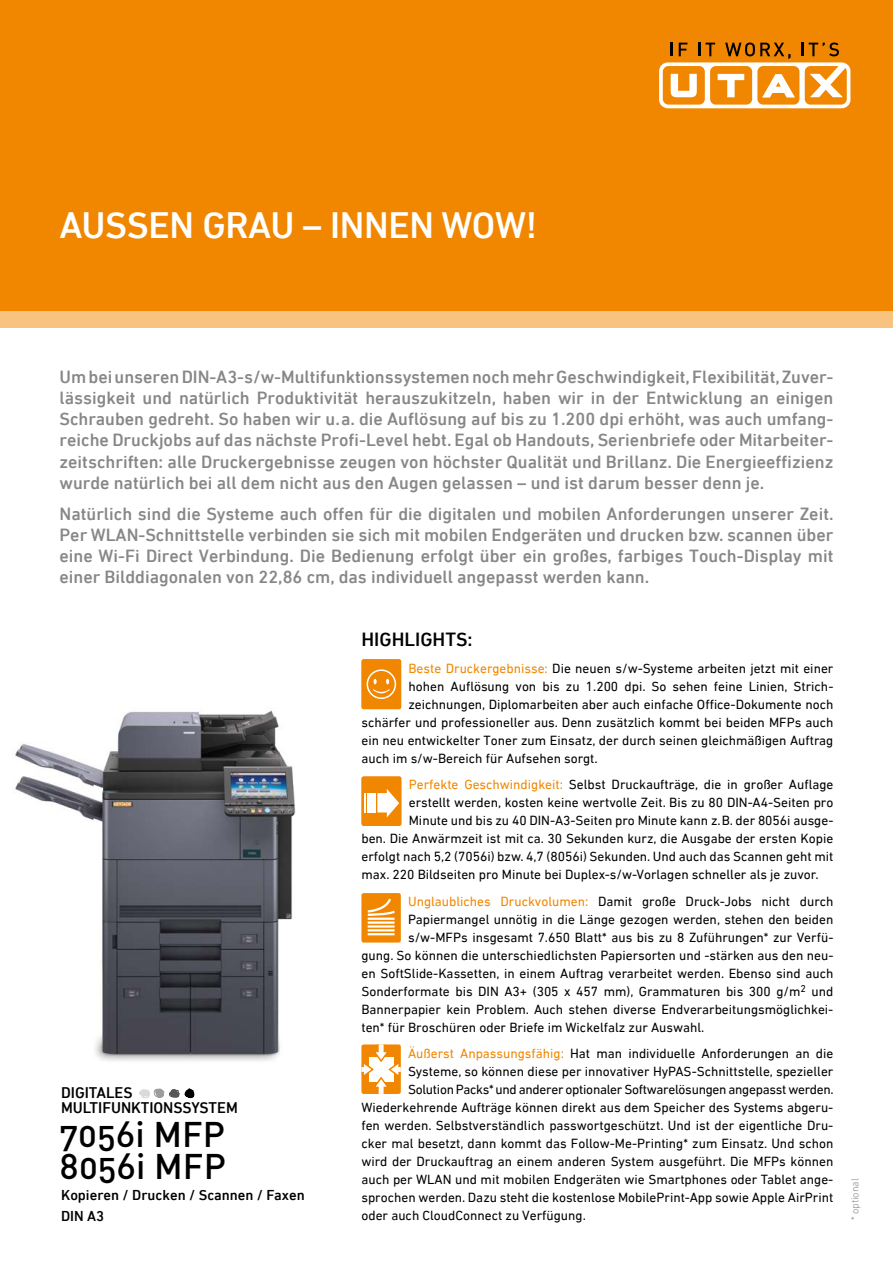
<style>
.page{position:relative;width:893px;height:1263px;background:#fff}
.page>*{position:absolute;margin:0;border:0;box-sizing:border-box;transform-origin:0 0}
.t1{font:500 37.5px "DIN Next LT Pro";letter-spacing:-.01em;color:#fff}
.t2{font:35.25px/31px "DIN Medium Alternate";letter-spacing:.005em;color:#000}
.t3{font:500 19.5px "DIN Next LT Pro";color:#000}
.t4{font:500 18px/21px "DIN Next LT Pro";color:#878787;text-align:justify}
.t5{font:500 15.75px "DIN Next LT Pro";color:#000}
.t6{font:500 14.7px/21px "DIN Next LT Pro";color:#000}
.t7{font:13.5px "DIN Next LT Pro";color:#000}
.t8{font:13.5px "DIN Next LT Pro";letter-spacing:-.02em;color:#000}
.t9{font:300 10.5px "DIN Next LT Pro";color:#878787}
.s1{color:#f18700}
</style>
<div class="page">
<div style="left:0;top:0;width:893px;height:310px;background:#f18700"></div>
<div style="left:0;top:310px;width:893px;height:17px;background:#f8c380"></div>
<div style="left:659px;top:62px;width:191px;height:46px;background:#fff;border-radius:9px"></div>
<div style="left:663px;top:66px;width:42px;height:39px;background:#f18700;border-radius:6px"></div>
<div style="left:710px;top:66px;width:42px;height:39px;background:#f18700;border-radius:6px"></div>
<div style="left:757px;top:66px;width:42px;height:39px;background:#f18700;border-radius:6px"></div>
<div style="left:805px;top:66px;width:42px;height:39px;background:#f18700;border-radius:6px"></div>
<svg style="left:671px;top:74px;width:26px;height:23px"></svg>
<svg style="left:718px;top:74px;width:26px;height:23px"></svg>
<svg style="left:810px;top:66px;width:36px;height:31px"></svg>
<svg style="left:762px;top:74px;width:33px;height:24px"></svg>
<svg style="left:671px;top:43px;width:2px;height:13px"></svg>
<svg style="left:679px;top:43px;width:8px;height:13px"></svg>
<svg style="left:699px;top:43px;width:16px;height:13px"></svg>
<svg style="left:725px;top:43px;width:65px;height:16px"></svg>
<svg style="left:802px;top:43px;width:37px;height:13px"></svg>
<svg style="left:361px;top:659px;width:40px;height:50px;background:#f2931a"></svg>
<svg style="left:139px;top:1088px;width:55px;height:10px"></svg>
<div style="left:361px;top:776px;width:41px;height:50px;background:#f7ba6e;border-radius:2px"></div>
<svg style="left:361px;top:776px;width:40px;height:50px;background:#f5ab4d"></svg>
<svg style="left:361px;top:1044px;width:40px;height:50px"></svg>
<div style="left:361px;top:893px;width:40px;height:49px;background:#f18700;border-radius:2px"></div>
<svg style="left:367px;top:898px;width:28px;height:38px"></svg>
<img style="left:15px;top:710px;width:281px;height:351px">
<h1 class="t1" style="left:60px;top:204px;width:479px">Aussen Grau – Innen Wow!</h1>
<p class="t4" style="left:60px;top:367px;width:775px">Um bei unseren DIN-A3-s/w-Multifunktionssystemen noch mehr Geschwindigkeit, Flexibilität, Zuver&shy;lässigkeit und natürlich Produktivität herauszukitzeln, haben wir in der Entwicklung an einigen Schrauben gedreht. So haben wir u.a. die Auflösung auf bis zu 1.200 dpi erhöht, was auch umfang&shy;reiche Druckjobs auf das nächste Profi-Level hebt. Egal ob Handouts, Serienbriefe oder Mitarbeiter&shy;zeitschriften: alle Druckergebnisse zeugen von höchster Qualität und Brillanz. Die Energieeffizienz wurde natürlich bei all dem nicht aus den Augen gelassen – und ist darum besser denn je.</p>
<p class="t4" style="left:60px;top:503px;width:776px">Natürlich sind die Systeme auch offen für die digitalen und mobilen Anforderungen unserer Zeit.<br>Per WLAN-Schnittstelle verbinden sie sich mit mobilen Endgeräten und drucken bzw. scannen über eine Wi-Fi Direct Verbindung. Die Bedienung erfolgt über ein großes, farbiges Touch-Display mit einer Bilddiagonalen von 22,86 cm, das individuell angepasst werden kann.</p>
<p class="t5" style="left:61px;top:1084px;width:9px">digital</p>
<p class="t5" style="left:115px;top:1084px;width:18px">es</p>
<p class="t5" style="left:61px;top:1099px;width:30px">Multif</p>
<p class="t5" style="left:111px;top:1099px;width:126px">unktionssystem</p>
<h2 class="t2" style="left:60px;top:1118px;width:168px">7056i MFP<br>8056i MFP</h2>
<p class="t6" style="left:61px;top:1184px;width:245px">Kopieren / Drucken / Scannen / Faxen<br>DIN A3</p>
<h3 class="t3" style="left:361px;top:628px;width:113px">HIGHLIGHTS:</h3>
<p class="t7" style="left:408px;top:660px;width:426px"><span class="s1">Beste Druckergebnisse:</span> Die neuen s/w-Systeme arbeiten jetzt mit einer</p>
<p class="t7" style="left:408px;top:678px;width:426px">hohen Auflösung von bis zu 1.200 dpi. So sehen feine Linien, Strich-</p>
<p class="t7" style="left:408px;top:696px;width:426px">zeichnungen, Diplomarbeiten aber auch einfache Office-Dokumente noch</p>
<p class="t7" style="left:361px;top:714px;width:473px">schärfer und professioneller aus. Denn zusätzlich kommt bei beiden MFPs auch</p>
<p class="t7" style="left:361px;top:732px;width:473px">ein neu entwickelter Toner zum Einsatz, der durch seinen gleichmäßigen Auftrag</p>
<p class="t7" style="left:361px;top:750px;width:238px">auch im s/w-Bereich für Aufsehen sorgt.</p>
<p class="t7" style="left:409px;top:777px;width:426px"><span class="s1">Perfekte Geschwindigkeit:</span> Selbst Druckaufträge, die in großer Auflage</p>
<p class="t7" style="left:409px;top:795px;width:426px">erstellt werden, kosten keine wertvolle Zeit. Bis zu 80 DIN-A4-Seiten pro</p>
<p class="t7" style="left:409px;top:813px;width:426px">Minute und bis zu 40 DIN-A3-Seiten pro Minute kann z.B. der 8056i ausge-</p>
<p class="t7" style="left:361px;top:831px;width:473px">ben. Die Anwärmzeit ist mit ca. 30 Sekunden kurz, die Ausgabe der ersten Kopie</p>
<p class="t7" style="left:361px;top:849px;width:473px">erfolgt nach 5,2 (7056i) bzw. 4,7 (8056i) Sekunden. Und auch das Scannen geht mit</p>
<p class="t7" style="left:361px;top:867px;width:459px">max. 220 Bildseiten pro Minute bei Duplex-s/w-Vorlagen schneller als je zuvor.</p>
<p class="t7" style="left:408px;top:893px;width:427px"><span class="s1">Unglaubliches Druckvolumen:</span> Damit große Druck-Jobs nicht durch</p>
<p class="t7" style="left:408px;top:911px;width:427px">Papiermangel unnötig in die Länge gezogen werden, stehen den beiden</p>
<p class="t7" style="left:408px;top:929px;width:427px">s/w-MFPs insgesamt 7.650 Blatt* aus bis zu 8 Zuführungen* zur Verfü-</p>
<p class="t7" style="left:361px;top:947px;width:473px">gung. So können die unterschiedlichsten Papiersorten und -stärken aus den neu-</p>
<p class="t7" style="left:361px;top:965px;width:473px">en SoftSlide-Kassetten, in einem Auftrag verarbeitet werden. Ebenso sind auch</p>
<p class="t7" style="left:361px;top:983px;width:473px">Sonderformate bis DIN A3+ (305 x 457 mm), Grammaturen bis 300 g/m<sup>2</sup> und</p>
<p class="t7" style="left:361px;top:1001px;width:473px">Bannerpapier kein Problem. Auch stehen diverse Endverarbeitungsmöglichkei-</p>
<p class="t7" style="left:361px;top:1019px;width:345px">ten* für Broschüren oder Briefe im Wickelfalz zur Auswahl.</p>
<p class="t7" style="left:408px;top:1046px;width:427px"><span class="s1">Äußerst Anpassungsfähig:</span> Hat man individuelle Anforderungen an die</p>
<p class="t7" style="left:408px;top:1064px;width:427px">Systeme, so können diese per innovativer HyPAS-Schnittstelle, spezieller</p>
<p class="t8" style="left:408px;top:1082px;width:427px">Solution Packs* und anderer optionaler Softwarelösungen angepasst werden.</p>
<p class="t7" style="left:361px;top:1100px;width:473px">Wiederkehrende Aufträge können direkt aus dem Speicher des Systems abgeru-</p>
<p class="t7" style="left:361px;top:1118px;width:473px">fen werden. Selbstverständlich passwortgeschützt. Und ist der eigentliche Dru-</p>
<p class="t7" style="left:361px;top:1136px;width:473px">cker mal besetzt, dann kommt das Follow-Me-Printing* zum Einsatz. Und schon</p>
<p class="t7" style="left:361px;top:1154px;width:473px">wird der Druckauftrag an einem anderen System ausgeführt. Die MFPs können</p>
<p class="t7" style="left:361px;top:1172px;width:473px">auch per WLAN und mit mobilen Endgeräten wie Smartphones oder Tablet ange-</p>
<p class="t7" style="left:361px;top:1190px;width:473px">sprochen werden. Dazu steht die kostenlose MobilePrint-App sowie Apple AirPrint</p>
<p class="t7" style="left:361px;top:1208px;width:226px">oder auch CloudConnect zu Verfügung.</p>
<p class="t9" style="left:849px;top:1220px;width:44px;rotate:-90deg">* optional</p>
</div>
